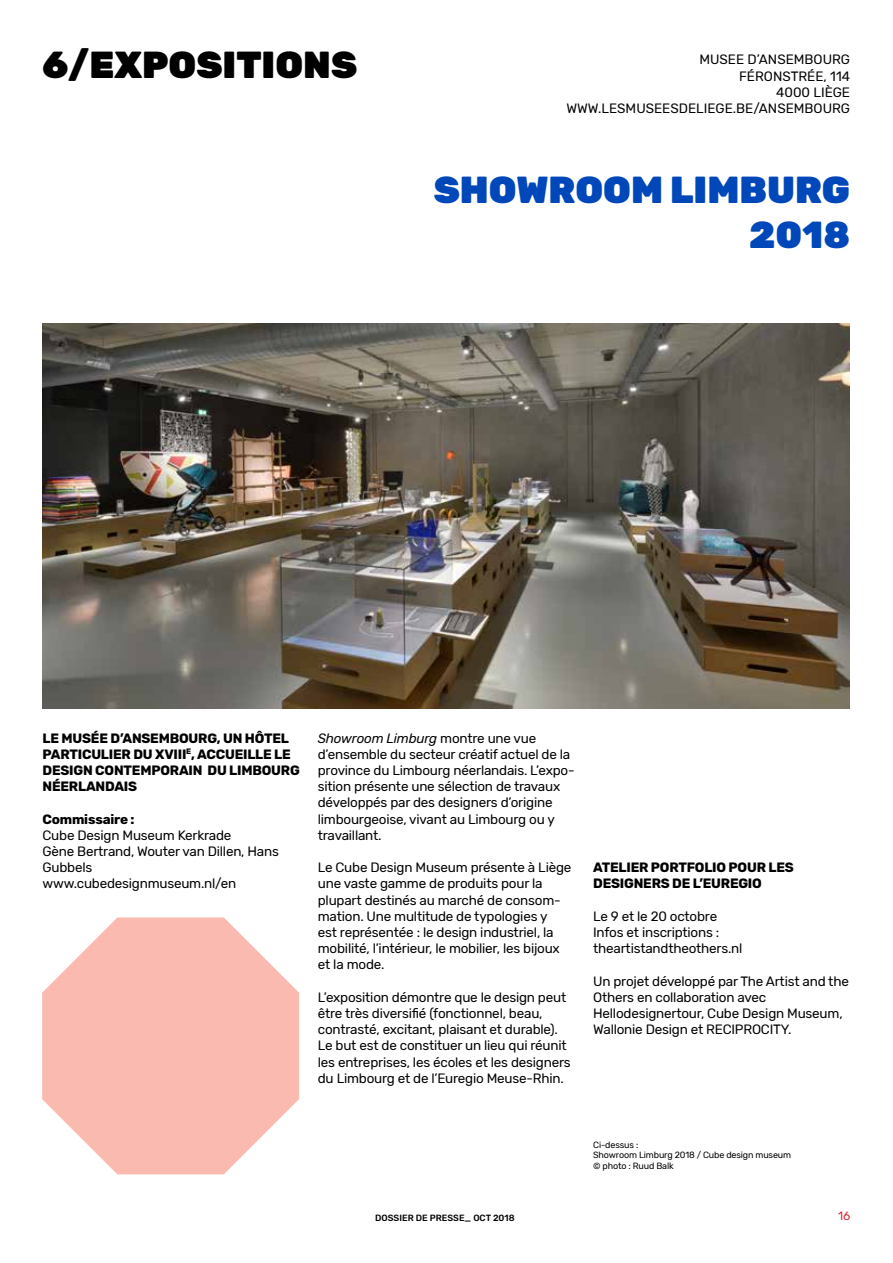
<style>
.page{position:relative;width:893px;height:1263px;background:#fff}
.page>*{position:absolute;margin:0;border:0;box-sizing:border-box;transform-origin:0 0}
.t1{font:900 37.5px/45px "Rubik";color:#0047ba;text-align:right}
.t2{font:900 37.5px "Rubik";color:#000}
.t3{font:13.5px/16.2px "Rubik";letter-spacing:-.015em;color:#000}
.t4{font:700 13.5px/16.2px "Rubik";letter-spacing:-.015em;color:#000}
.t5{font:12px "Rubik";color:#d7272f}
.t6{font:9px/10.8px "Rubik";letter-spacing:-.015em;color:#000}
.t7{font:500 9px "Rubik";color:#000}
.s1{font-style:italic}
</style>
<div class="page">
<img style="left:43px;top:323px;width:806px;height:386px">
<svg style="left:42px;top:917px;width:257px;height:257px;fill:#fbbab0"></svg>
<h1 class="t2" style="left:43px;top:42px;width:316px">6/EXPOSITIONS</h1>
<p class="t3" style="left:699px;top:52px;width:10px">MUSEE</p>
<p class="t3" style="left:748px;top:52px;width:30px">D’ANSEM</p>
<p class="t3" style="left:739px;top:52px;width:113px;text-align:right">BOU RG<br>Féronstrée, 114<br>4000 Liège</p>
<p class="t3" style="left:566px;top:101px;width:12px">www</p>
<p class="t3" style="left:598px;top:101px;width:243px">.lesmuseesdeliege.be/ansembourg</p>
<h1 class="t1" style="left:434px;top:168px;width:418px">SHOWROOM LIMBURG<br>2018</h1>
<p class="t4" style="left:43px;top:730px;width:138px">LE MUSÉE D’ANSEMBOUR</p>
<p class="t4" style="left:207px;top:730px;width:83px">G, UN HÔTEL</p>
<p class="t4" style="left:43px;top:746px;width:9px">PARTIC</p>
<p class="t4" style="left:91px;top:746px;width:26px">ULIER</p>
<p class="t4" style="left:133px;top:746px;width:74px">DU XVIII<sup>E</sup>, ACC</p>
<p class="t4" style="left:225px;top:746px;width:66px">UEI LLE LE</p>
<p class="t4" style="left:43px;top:762px;width:119px">DESIGN CONTEMPOR</p>
<p class="t4" style="left:179px;top:762px;width:84px">AIN DU LIMBOUR</p>
<p class="t4" style="left:290px;top:762px;width:11px">G</p>
<p class="t4" style="left:43px;top:779px;width:96px">NÉERLANDAIS</p>
<p class="t4" style="left:43px;top:811px;width:94px">COMMISSAIRE :</p>
<p class="t3" style="left:43px;top:827px;width:238px">Cube Design M useum Kerkrade<br>Gène Bertrand, Wouter van Dillen, Hans<br>Gubbels www.cubedesignmuseum.nl/en</p>
<p class="t3" style="left:318px;top:730px;width:258px"><span class="s1">Showroom Limburg</span> montre une vue d’ensemble du secteur créatif actuel de la province du Limbourg néerlandais. L’expo&shy;sition présente une sélection de travaux développés par des designers d’origine limbourgeoise, vivant au Limbourg ou y travaillant.</p>
<p class="t3" style="left:318px;top:860px;width:255px">Le Cube Design M useum présente à Liège une vaste gamme de produits pour la plupart destinés au marché de consom&shy;mation. U ne multitude de typologies y<br>est représentée : le design industriel, la mobilité, l’intérieur, le mobilier, les bijoux et la mode.</p>
<p class="t3" style="left:318px;top:989px;width:254px">L’exposition démontre que le design peut être très diversifié (fonctionnel, beau, contrasté, excitant, plaisant et durable).<br>Le but est de constituer un lieu qui réunit les entreprises, les écoles et les designers du Limbourg et de l’Euregio Meuse-Rhin.</p>
<p class="t4" style="left:593px;top:860px;width:42px">ATELIER</p>
<p class="t4" style="left:651px;top:860px;width:10px">PORT</p>
<p class="t4" style="left:593px;top:860px;width:202px;text-indent:94px">FOLIO POUR LES<br>DESIGNERS DE L’EUREGIO</p>
<p class="t3" style="left:593px;top:908px;width:151px">Le 9 et le 20 octobre<br>I nfos et inscriptions : theartistandtheothers.nl</p>
<p class="t3" style="left:593px;top:973px;width:257px">U n projet développé par The Artist and the Others en collaboration avec Hellodesignertour, Cube Design M useum, Wallonie Design et RECI PROCIT</p>
<p class="t3" style="left:781px;top:1022px;width:12px">Y.</p>
<p class="t7" style="left:375px;top:1212px;width:13px">DOSSIERDEPRESSE</p>
<p class="t7" style="left:465px;top:1212px;width:52px">_ OCT 2018</p>
<p class="t6" style="left:593px;top:1139px;width:200px">Ci-dessus :<br>Showroom Limburg 2018 / Cube design museum © photo : Ruud Balk</p>
<p class="t5" style="left:838px;top:1209px;width:14px">16</p>
</div>
